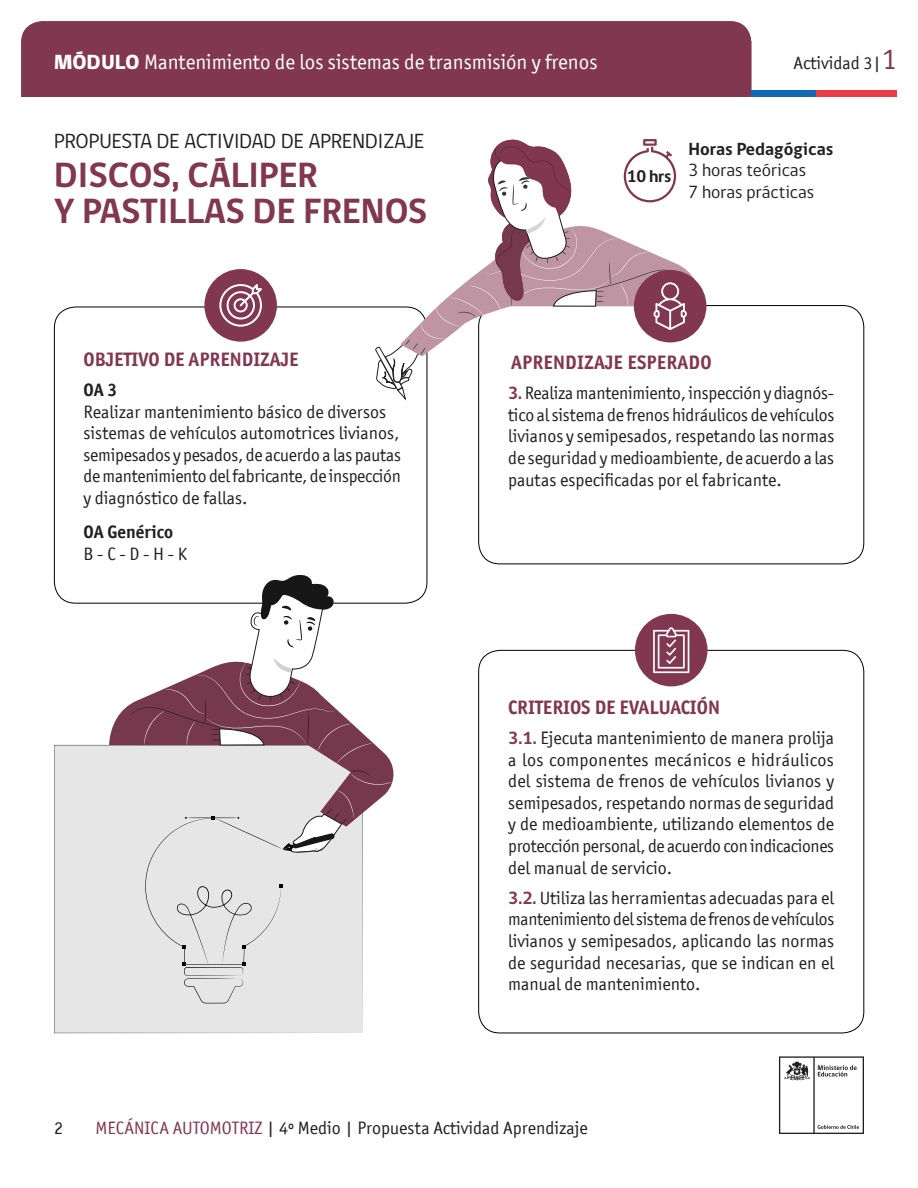
<style>
.page{position:relative;width:918px;height:1188px;background:#fff}
.page>*{position:absolute;margin:0;border:0;box-sizing:border-box;transform-origin:0 0}
.t1{font:700 36px "gob CL";color:#823751}
.t2{font:21px "Officina San ITC";color:#fff}
.t3{font:21px "gob CL";color:#231f20}
.t4{font:700 19.5px "Officina San ITC";color:#823751}
.t5{font:18px/21.6px "Officina San ITC";color:#231f20;text-align:justify}
.t6{font:18px "gob CL";color:#231f20}
.t7{font:700 18px "gob CL";color:#231f20}
.t8{font:700 18px "Officina San ITC";color:#231f20}
.t9{font:700 17.25px "gob CL";color:#231f20}
.s1{font-family:"gob CL";font-weight:800}
.s2{font-size:30px;color:#823751}
.s3{font-family:"gob CL";font-weight:700;color:#823751}
.s4{color:#823751}
</style>
<div class="page">
<svg style="left:779px;top:1056px;width:85px;height:78px"></svg>
<div style="left:21px;top:21px;width:730px;height:76px;background:#823751"></div>
<div style="left:751px;top:90px;width:65px;height:7px;background:#0f69b4"></div>
<div style="left:816px;top:90px;width:81px;height:7px;background:#eb3c46"></div>
<div style="left:204px;top:269px;width:73px;height:73px;background:#823751;border-radius:50%"></div>
<svg style="left:219px;top:284px;width:43px;height:43px"></svg>
<div style="left:635px;top:614px;width:73px;height:72px;background:#823751;border-radius:50%"></div>
<svg style="left:653px;top:627px;width:36px;height:46px"></svg>
<svg style="left:375px;top:139px;width:328px;height:265px"></svg>
<svg style="left:54px;top:745px;width:309px;height:288px;background:#e1e1e1"></svg>
<svg style="left:109px;top:575px;width:288px;height:428px"></svg>
<p class="t2" style="left:54px;top:50px;width:545px"><span class="s1">MÓDULO</span> Mantenimiento de los sistemas de transmisión y frenos</p>
<p class="t5" style="left:794px;top:52px;width:105px">Actividad 3|<span class="s2">1</span></p>
<p class="t3" style="left:54px;top:127px;width:372px">PROPUESTA DE ACTIVIDAD DE APRENDIZAJE</p>
<p class="t1" style="left:54px;top:150px;width:265px">DISCOS, CÁLIPER</p>
<p class="t1" style="left:54px;top:186px;width:375px">Y PASTILLAS DE FRENOS</p>
<p class="t4" style="left:84px;top:347px;width:216px">OBJETIVO DE APRENDIZAJE</p>
<p class="t8" style="left:84px;top:379px;width:35px">OA 3</p>
<p class="t5" style="left:84px;top:401px;width:304px">Realizar mantenimiento básico de diversos</p>
<p class="t5" style="left:84px;top:422px;width:318px">sistemas de vehículos automotrices livianos,</p>
<p class="t5" style="left:84px;top:444px;width:319px">semipesados y pesados, de acuerdo a las pautas</p>
<p class="t5" style="left:84px;top:466px;width:319px">de mantenimiento del fabricante, de inspección</p>
<p class="t5" style="left:84px;top:487px;width:165px">y diagnóstico de fallas.</p>
<p class="t8" style="left:84px;top:521px;width:91px">OA Genérico</p>
<p class="t5" style="left:84px;top:543px;width:105px">B - C - D - H - K</p>
<p class="t9" style="left:627px;top:164px;width:46px">10 hrs</p>
<p class="t7" style="left:688px;top:136px;width:147px">Horas Pedagógicas</p>
<p class="t6" style="left:688px;top:158px;width:119px">3 horas teóricas</p>
<p class="t6" style="left:688px;top:180px;width:127px">7 horas prácticas</p>
<p class="t4" style="left:511px;top:350px;width:202px">APRENDIZAJE ESPERADO</p>
<p class="t5" style="left:508px;top:382px;width:328px"><span class="s3">3.</span> Realiza mantenimiento, inspección y diagnós&shy;tico al sistema de frenos hidráulicos de vehículos livianos y semipesados, respetando las normas de seguridad y medioambiente, de acuerdo a las pautas especificadas por el fabricante.</p>
<p class="t4" style="left:508px;top:695px;width:213px">CRITERIOS DE EVALUACIÓN</p>
<p class="t5" style="left:508px;top:727px;width:327px"><span class="s3">3.1.</span> Ejecuta mantenimiento de manera prolija a los componentes mecánicos e hidráulicos del sistema de frenos de vehículos livianos y semipesados, respetando normas de seguridad y de medioambiente, utilizando elementos de protección personal, de acuerdo con indicaciones del manual de servicio.</p>
<p class="t5" style="left:508px;top:887px;width:327px"><span class="s3">3.2.</span> Utiliza las herramientas adecuadas para el mantenimiento del sistema de frenos de vehículos livianos y semipesados, aplicando las normas de seguridad necesarias, que se indican en el manual de mantenimiento.</p>
<p class="t5" style="left:54px;top:1117px;width:10px">2</p>
<p class="t5" style="left:95px;top:1117px;width:494px"><span class="s4">MECÁNICA AUTOMOTRIZ</span> | 4º Medio | Propuesta Actividad Aprendizaje</p>
</div>
